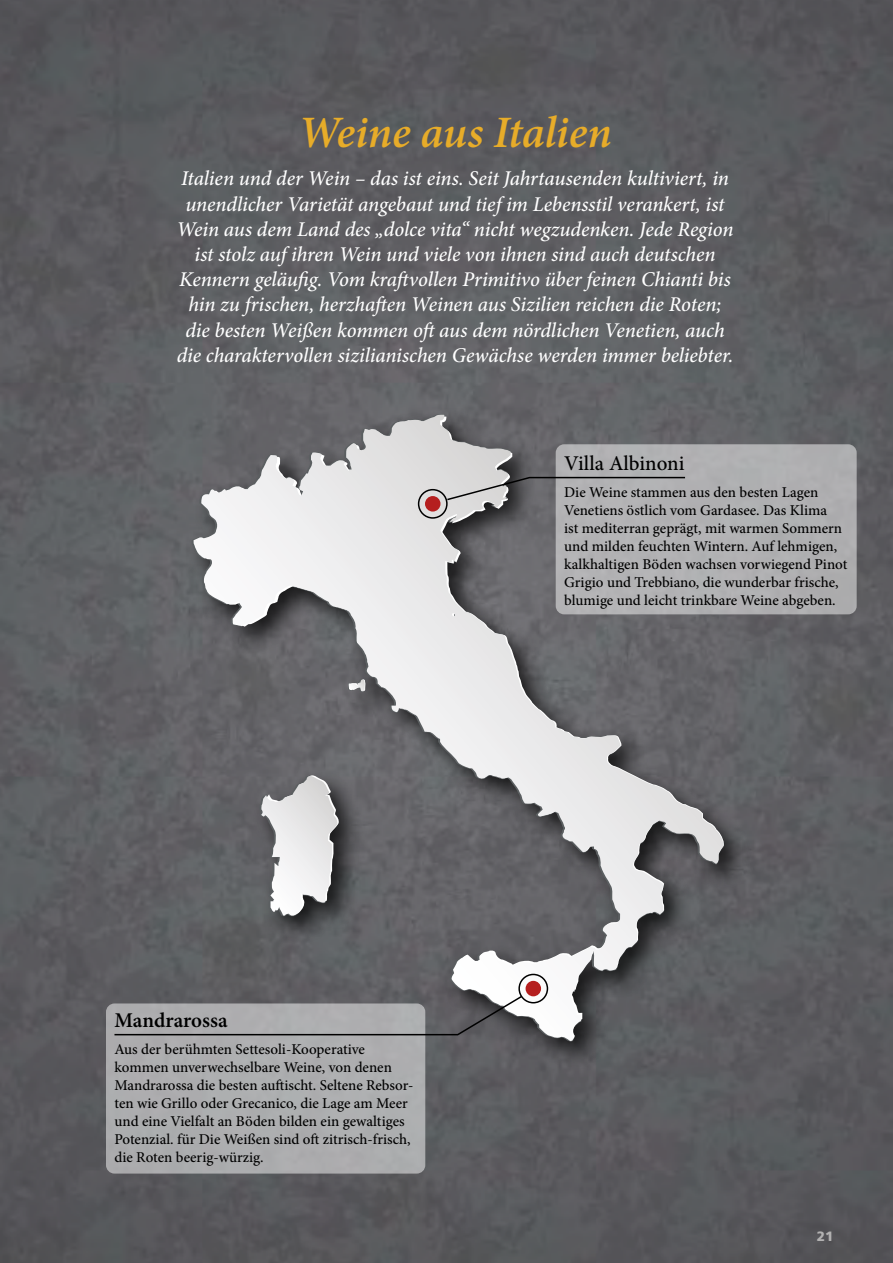
<style>
.page{position:relative;width:893px;height:1263px;background:#fff}
.page>*{position:absolute;margin:0;border:0;box-sizing:border-box;transform-origin:0 0}
.t1{font:italic 600 45px "Minion Pro";letter-spacing:-.01em;color:#e7ac29}
.t2{font:italic 500 21px/25.2px "Minion Pro";letter-spacing:-.005em;color:#fff;text-align:center}
.t3{font:500 21px "Minion Pro";color:#000}
.t4{font:600 21px "Minion Pro";color:#000}
.t5{font:500 15px/18px "Minion Pro";color:#000}
.t6{font:900 13.5px "Frutiger";color:#b3b2b2}
</style>
<div class="page">
<img style="left:0;top:0;width:893px;height:1263px">
<div style="left:185px;top:408px;width:567px;height:661px;background:#606165"></div>
<svg style="left:197px;top:416px;width:527px;height:623px"></svg>
<svg style="left:194px;top:415px;width:248px;height:211px"></svg>
<svg style="left:347px;top:678px;width:19px;height:14px"></svg>
<svg style="left:259px;top:774px;width:80px;height:143px"></svg>
<div style="left:106px;top:1003px;width:319px;height:170px;background:#adadaf;border-radius:9px"></div>
<svg style="left:113px;top:994px;width:411px;height:42px"></svg>
<div style="left:518px;top:974px;width:30px;height:29px;border:2px solid #000;border-radius:50%"></div>
<div style="left:526px;top:981px;width:15px;height:15px;background:#b51f1f;border-radius:50%"></div>
<div style="left:418px;top:489px;width:30px;height:30px;border:2px solid #000;border-radius:50%"></div>
<div style="left:425px;top:496px;width:15px;height:16px;background:#b51f1f;border-radius:50%"></div>
<div style="left:556px;top:444px;width:301px;height:170px;background:#b0b1b3;border-radius:9px"></div>
<svg style="left:446px;top:476px;width:240px;height:25px"></svg>
<img style="left:0;top:631px;width:1px;height:50px">
<img style="left:0;top:681px;width:1px;height:50px">
<img style="left:0;top:731px;width:1px;height:51px">
<img style="left:0;top:781px;width:1px;height:51px">
<img style="left:0;top:832px;width:1px;height:50px">
<img style="left:0;top:882px;width:1px;height:51px">
<img style="left:0;top:933px;width:1px;height:50px">
<img style="left:0;top:983px;width:1px;height:50px">
<img style="left:0;top:1033px;width:1px;height:51px">
<img style="left:0;top:1084px;width:1px;height:50px">
<img style="left:0;top:1134px;width:1px;height:51px">
<img style="left:0;top:1184px;width:1px;height:51px">
<svg style="left:0;top:1235px;width:1px;height:28px"></svg>
<h1 class="t1" style="left:298px;top:101px;width:315px">Weine aus Italien</h1>
<p class="t2" style="left:176px;top:166px;width:559px">Italien und der Wein – das ist eins. Seit Jahrtausenden kultiviert, in unendlicher Varietät angebaut und tief im Lebensstil verankert, ist Wein aus dem Land des „dolce vita“ nicht wegzudenken. Jede Region ist stolz auf ihren Wein und viele von ihnen sind auch deutschen Kennern geläufig. Vom kraftvollen Primitivo über feinen Chianti bis hin zu frischen, herzhaften Weinen aus Sizilien reichen die Roten; die besten Weißen kommen oft aus dem nördlichen Venetien, auch die charaktervollen sizilianischen Gewächse werden immer beliebter.</p>
<h2 class="t3" style="left:564px;top:449px;width:122px">Villa Albinoni</h2>
<p class="t5" style="left:564px;top:483px;width:285px">Die Weine stammen aus den besten Lagen Venetiens östlich vom Gardasee. Das Klima<br>ist mediterran geprägt, mit warmen Sommern und milden feuchten Wintern. Auf lehmigen, kalkhaltigen Böden wachsen vorwiegend Pinot Grigio und Trebbiano, die wunderbar frische, blumige und leicht trinkbare Weine abgeben.</p>
<h2 class="t4" style="left:114px;top:1006px;width:115px">Mandrarossa</h2>
<p class="t5" style="left:114px;top:1040px;width:300px">Aus der berühmten Settesoli-Kooperative kommen unverwechselbare Weine, von denen Mandrarossa die besten auftischt. Seltene Rebsor&shy;ten wie Grillo oder Grecanico, die Lage am Meer und eine Vielfalt an Böden bilden ein gewaltiges Potenzial. für Die Weißen sind oft zitrisch-frisch, die Roten beerig-würzig.</p>
<p class="t6" style="left:817px;top:1228px;width:18px">21</p>
</div>
